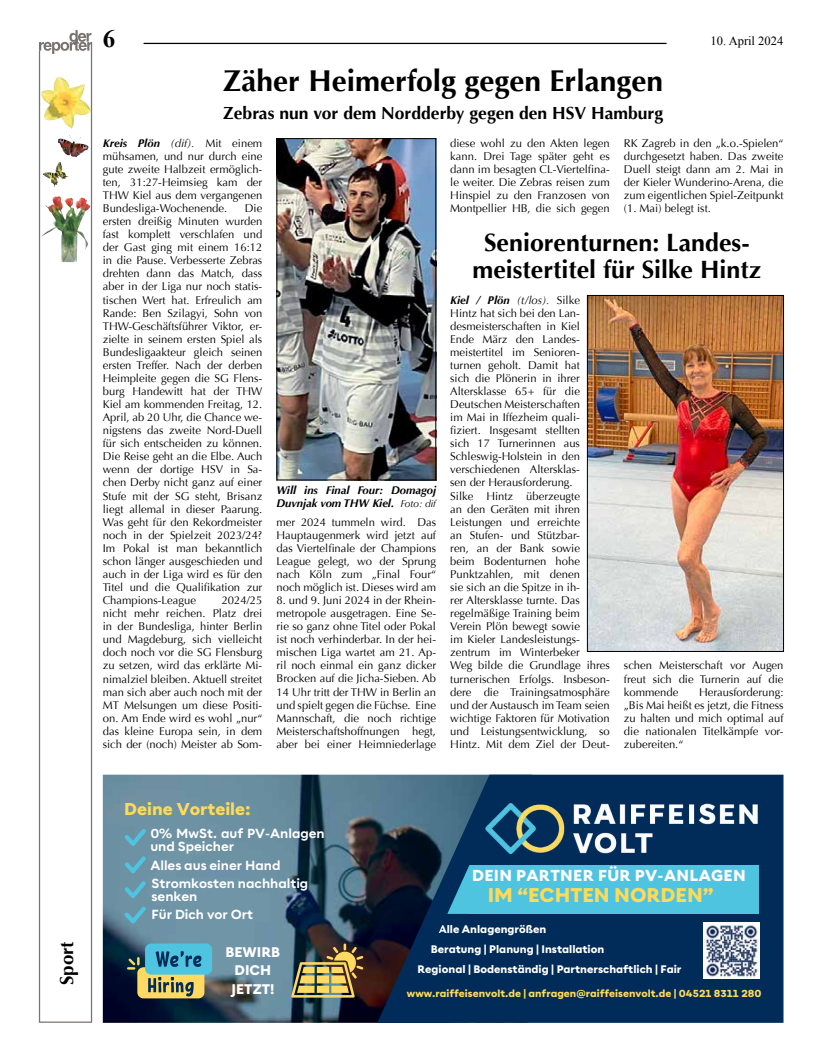
<style>
.page{position:relative;width:819px;height:1053px;background:#fff}
.page>*{position:absolute;margin:0;border:0;box-sizing:border-box;transform-origin:0 0}
.t1{font:700 30px "Optima";color:#000}
.t2{font:700 25px/27.5px "Optima";color:#000;text-align:center}
.t3{font:700 25px "Times New Roman";color:#000}
.t4{font:800 19.25px "Corsa Grotesk";color:#ffda5a}
.t5{font:700 18.75px "Optima";color:#000}
.t6{font:700 17.5px "Optima";color:#000}
.t7{font:800 16.62px "Corsa Grotesk";color:#ffda5a}
.t8{font:800 15.38px "Corsa Grotesk";letter-spacing:.02em;color:#fff}
.t9{font:800 13.62px/18.6px "Corsa Grotesk";color:#fff;text-align:center}
.t10{font:700 12.75px/12.8px "Corsa Grotesk";color:#fff}
.t11{font:12.5px "Times New Roman";color:#000}
.t12{font:11.25px/13px "Optima";color:#000;text-align:justify}
.t13{font:italic 700 11.25px/13px "Optima";color:#000}
.t14{font:800 10.62px/20px "Corsa Grotesk";color:#fff}
.t15{font:800 10px "Corsa Grotesk";color:#ffda5a}
.s1{font-weight:700;font-style:italic}
.s2{font-style:italic}
.s3{font-weight:400;font-size:10px}
</style>
<div class="page">
<hr style="left:144px;top:43px;width:522px;height:1px;background:#000">
<img style="left:103px;top:774px;width:274px;height:248px">
<svg style="left:377px;top:774px;width:406px;height:248px;background:#0b3158"></svg>
<img style="left:485px;top:803px;width:272px;height:50px">
<img style="left:291px;top:943px;width:72px;height:54px">
<svg style="left:124px;top:828px;width:22px;height:17px"></svg>
<svg style="left:124px;top:856px;width:22px;height:17px"></svg>
<svg style="left:124px;top:881px;width:22px;height:17px"></svg>
<svg style="left:124px;top:906px;width:22px;height:17px"></svg>
<svg style="left:127px;top:943px;width:85px;height:55px;background:#6d988b"></svg>
<img style="left:703px;top:922px;width:56px;height:56px">
<div style="left:468px;top:865px;width:290px;height:48px;background:#4fc4e0"></div>
<svg style="left:437px;top:860px;width:63px;height:75px"></svg>
<img style="left:278px;top:140px;width:156px;height:338px">
<div style="left:276px;top:138px;width:160px;height:342px;border:1px solid #000"></div>
<img style="left:589px;top:297px;width:192px;height:352px">
<div style="left:587px;top:295px;width:196px;height:356px;border:1px solid #000"></div>
<svg style="left:39px;top:54px;width:53px;height:968px"></svg>
<svg style="left:39px;top:30px;width:53px;height:24px"></svg>
<img style="left:40px;top:77px;width:35px;height:52px">
<img style="left:45px;top:196px;width:12px;height:19px">
<img style="left:58px;top:133px;width:22px;height:10px">
<img style="left:43px;top:163px;width:16px;height:21px">
<p class="t5" style="left:56px;top:985px;width:45px;rotate:-90deg">Sport</p>
<p class="t3" style="left:103px;top:21px;width:14px">6</p>
<p class="t11" style="left:710px;top:32px;width:74px">10. April 2024</p>
<p class="t1" style="left:223px;top:64px;width:441px">Zäher Heimerfolg gegen Erlangen</p>
<p class="t6" style="left:223px;top:102px;width:441px">Zebras nun vor dem Nordderby gegen den HSV Hamburg</p>
<p class="t12" style="left:450px;top:136px;width:161px">diese wohl zu den Akten legen kann. Drei Tage später geht es dann im besagten CL-Viertelfina&shy;le weiter. Die Zebras reisen zum Hinspiel zu den Franzosen von Montpellier HB, die sich gegen</p>
<p class="t12" style="left:624px;top:136px;width:161px">RK Zagreb in den „k.o.-Spielen“ durchgesetzt haben. Das zweite Duell steigt dann am 2. Mai in der Kieler Wunderino-Arena, die zum eigentlichen Spiel-Zeitpunkt (1. Mai) belegt ist.</p>
<p class="t12" style="left:103px;top:136px;width:161px"><span class="s1">Kreis Plön</span> <span class="s2">(dif).</span> Mit einem mühsamen, und nur durch eine gute zweite Halbzeit ermöglich&shy;ten, 31:27-Heimsieg kam der THW Kiel aus dem vergangenen Bundesliga-Wochenende.</p>
<p class="t12" style="left:103px;top:202px;width:161px;text-indent:142px">Die ersten dreißig Minuten wurden fast komplett verschlafen und der Gast ging mit einem 16:12 in die Pause. Verbesserte Zebras drehten dann das Match, dass aber in der Liga nur noch statis&shy;tischen Wert hat. Erfreulich am Rande: Ben Szilagyi, Sohn von THW-Geschäftsführer Viktor, er&shy;zielte in seinem ersten Spiel als Bundesligaakteur gleich seinen ersten Treffer. Nach der derben Heimpleite gegen die SG Flens&shy;burg Handewitt hat der THW Kiel am kommenden Freitag, 12.<br>April, ab 20 Uhr, die Chance we&shy;nigstens das zweite Nord-Duell für sich entscheiden zu können.<br>Die Reise geht an die Elbe. Auch wenn der dortige HSV in Sa&shy;chen Derby nicht ganz auf einer Stufe mit der SG steht, Brisanz liegt allemal in dieser Paarung.<br>Was geht für den Rekordmeister noch in der Spielzeit 2023/24?<br>Im Pokal ist man bekanntlich schon länger ausgeschieden und auch in der Liga wird es für den Titel und die Qualifikation zur Champions-League</p>
<p class="t2" style="left:472px;top:229px;width:290px">Seniorenturnen: Landes&shy;meistertitel für Silke Hintz</p>
<p class="t12" style="left:450px;top:293px;width:161px;text-align:left"><span class="s1">Kiel / Plön</span> <span class="s2">(t/los).</span> Silke<br>Hintz hat sich bei den Lan&shy;desmeisterschaften in Kiel<br>Ende März den Landes&shy;meistertitel im Senioren&shy;turnen geholt. Damit hat<br>sich die Plönerin in ihrer<br>Altersklasse 65+ für die<br>Deutschen Meisterschaften<br>im Mai in Iffezheim quali&shy;fiziert. Insgesamt stellten<br>sich 17 Turnerinnen aus<br>Schleswig-Holstein in den verschiedenen Altersklas-<br>sen der Herausforderung.<br>Silke Hintz überzeugte<br>an den Geräten mit ihren<br>Leistungen und erreichte<br>an Stufen- und Stützbar-<br>ren, an der Bank sowie<br>beim Bodenturnen hohe<br>Punktzahlen, mit denen<br>sie sich an die Spitze in ih-<br>rer Altersklasse turnte. Das regelmäßige Training beim<br>Verein Plön bewegt sowie<br>im Kieler Landesleistungs&shy;zentrum im Winterbeker<br>Weg bilde die Grundlage ihres turnerischen Erfolgs. Insbeson&shy;dere die Trainingsatmosphäre und der Austausch im Team seien wichtige Faktoren für Motivation und Leistungsentwicklung, so<br>Hintz. Mit dem Ziel der Deut-</p>
<p class="t13" style="left:276px;top:484px;width:161px">Will ins Final Four: Domagoj<br>Duvnjak vom THW Kiel. <span class="s3">Foto: dif</span></p>
<p class="t12" style="left:276px;top:515px;width:161px">mer 2024 tummeln wird. Das Hauptaugenmerk wird jetzt auf das Viertelfinale der Champions League gelegt, wo der Sprung nach Köln zum „Final Four“ noch möglich ist. Dieses wird am</p>
<p class="t12" style="left:276px;top:594px;width:161px">8. und 9. Juni 2024 in der Rhein&shy;metropole ausgetragen. Eine Se&shy;rie so ganz ohne Titel oder Pokal ist noch verhinderbar. In der hei&shy;mischen Liga wartet am 21. Ap&shy;ril noch einmal ein ganz dicker Brocken auf die Jicha-Sieben. Ab 14 Uhr tritt der THW in Berlin an und spielt gegen die Füchse. Eine Mannschaft, die noch richtige Meisterschaftshoffnungen hegt, aber bei einer Heimniederlage</p>
<p class="t12" style="left:103px;top:594px;width:161px;text-indent:119px">2024/25 nicht mehr reichen. Platz drei in der Bundesliga, hinter Berlin und Magdeburg, sich vielleicht doch noch vor die SG Flensburg zu setzen, wird das erklärte Mi&shy;nimalziel bleiben. Aktuell streitet man sich aber auch noch mit der MT Melsungen um diese Positi&shy;on. Am Ende wird es wohl „nur“ das kleine Europa sein, in dem sich der (noch) Meister ab Som-</p>
<p class="t12" style="left:624px;top:659px;width:161px">schen Meisterschaft vor Augen freut sich die Turnerin auf die kommende</p>
<p class="t12" style="left:624px;top:685px;width:161px;text-indent:75px">Herausforderung: „Bis Mai heißt es jetzt, die Fitness zu halten und mich optimal auf die nationalen Titelkämpfe vor&shy;zubereiten.“</p>
<p class="t7" style="left:124px;top:797px;width:128px">Deine Vorteile:</p>
<p class="t10" style="left:150px;top:826px;width:176px">0% MwSt. auf PV-Anlagen und Speicher</p>
<p class="t10" style="left:150px;top:855px;width:159px;line-height:18.2px">Alles aus einer Hand<br>Stromkosten nachhaltig</p>
<p class="t10" style="left:152px;top:886px;width:103px;line-height:18.5px">senken<br>Für Dich vor Ort</p>
<p class="t9" style="left:225px;top:941px;width:56px">BEWIRB<br>DICH<br>JETZT!</p>
<p class="t8" style="left:472px;top:864px;width:275px">DEIN PARTNER FÜR PV-ANLAGEN</p>
<p class="t4" style="left:487px;top:881px;width:227px">IM “ECHTEN NORDEN”</p>
<p class="t14" style="left:438px;top:918px;width:109px">Alle Anlagengrößen</p>
<p class="t14" style="left:417px;top:938px;width:265px;text-indent:13px">Beratung | Planung | Installation<br>Regional | Bodenständig | Partnerschaftlich | Fair</p>
<p class="t15" style="left:407px;top:986px;width:356px">www.raiffeisenvolt.de | anfragen@raiffeisenvolt.de | 04521 8311 280</p>
</div>
